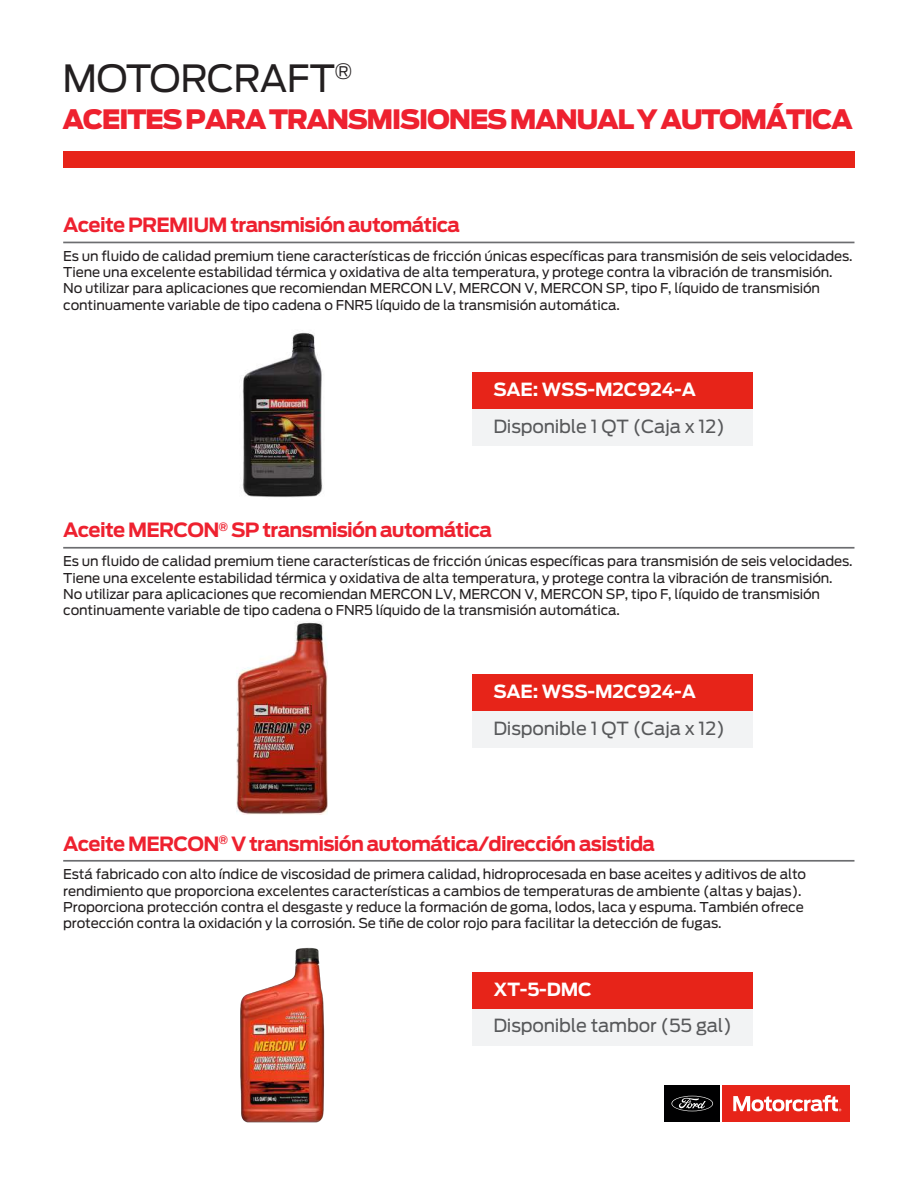
<style>
.page{position:relative;width:918px;height:1188px;background:#fff}
.page>*{position:absolute;margin:0;border:0;box-sizing:border-box;transform-origin:0 0}
.t1{font:37.2px "Ford Antenna";letter-spacing:-.01em;color:#231f20}
.t2{font:900 26.55px "Ford Antenna";letter-spacing:-.055em;color:#ee212f}
.t3{font:700 19.5px "Ford Antenna";letter-spacing:-.035em;color:#ee212f}
.t4{font:18px "Ford Antenna";letter-spacing:-.01em;color:#57585a}
.t5{font:700 18px "Ford Antenna";letter-spacing:-.01em;color:#fff}
.t6{font:13.5px/16.2px "Ford Antenna";letter-spacing:-.01em;color:#231f20}
</style>
<div class="page">
<div style="left:665px;top:1085px;width:55px;height:37px;background:#000001"></div>
<div style="left:723px;top:1085px;width:127px;height:37px;background:#e72419"></div>
<svg style="left:733px;top:1095px;width:108px;height:16px"></svg>
<svg style="left:671px;top:1096px;width:42px;height:15px"></svg>
<div style="left:63px;top:151px;width:791px;height:17px;background:#e72419"></div>
<hr style="left:63px;top:242px;width:791px;height:1px;background:#6c6d70">
<div style="left:472px;top:409px;width:281px;height:37px;background:#f2f3f4"></div>
<div style="left:473px;top:372px;width:280px;height:37px;background:#e72419"></div>
<div style="left:472px;top:711px;width:281px;height:37px;background:#f2f3f4"></div>
<div style="left:473px;top:674px;width:280px;height:37px;background:#e72419"></div>
<hr style="left:63px;top:547px;width:791px;height:2px;background:#6c6d70">
<div style="left:472px;top:1009px;width:281px;height:36px;background:#f2f3f4"></div>
<div style="left:473px;top:972px;width:280px;height:37px;background:#e72419"></div>
<hr style="left:63px;top:860px;width:791px;height:2px;background:#6c6d70">
<img style="left:240px;top:947px;width:85px;height:176px">
<img style="left:241px;top:332px;width:82px;height:166px">
<img style="left:237px;top:622px;width:91px;height:193px">
<h1 class="t1" style="left:62px;top:47px;width:291px">MOTORCRAFT<sup>®</sup></h1>
<h2 class="t2" style="left:62px;top:94px;width:792px">ACEITES PARA TRANSMISIONES MANUAL Y AUTOMÁTICA</h2>
<h3 class="t3" style="left:63px;top:207px;width:398px">Aceite PREMIUM transmisión automática</h3>
<p class="t6" style="left:63px;top:247px;width:791px">Es un fluido de calidad premium tiene características de fricción únicas específicas para transmisión de seis velocidades.<br>Tiene una excelente estabilidad térmica y oxidativa de alta temperatura, y protege contra la vibración de transmisión.<br>No utilizar para aplicaciones que recomiendan MERCON LV, MERCON V, MERCON SP, tipo F, líquido de transmisión continuamente variable de tipo cadena o FNR5 líquido de la transmisión automática.</p>
<h3 class="t5" style="left:493px;top:373px;width:204px">SAE: WSS-M2C924-A</h3>
<h3 class="t4" style="left:493px;top:411px;width:233px">Disponible 1 QT (Caja x 12)</h3>
<h3 class="t3" style="left:63px;top:513px;width:430px">Aceite MERCON<sup>®</sup> SP transmisión automática</h3>
<p class="t6" style="left:63px;top:552px;width:791px">Es un fluido de calidad premium tiene características de fricción únicas específicas para transmisión de seis velocidades.<br>Tiene una excelente estabilidad térmica y oxidativa de alta temperatura, y protege contra la vibración de transmisión.<br>No utilizar para aplicaciones que recomiendan MERCON LV, MERCON V, MERCON SP, tipo F, líquido de transmisión continuamente variable de tipo cadena o FNR5 líquido de la transmisión automática.</p>
<h3 class="t5" style="left:493px;top:675px;width:204px">SAE: WSS-M2C924-A</h3>
<h3 class="t4" style="left:493px;top:713px;width:233px">Disponible 1 QT (Caja x 12)</h3>
<h3 class="t3" style="left:63px;top:826px;width:593px">Aceite MERCON<sup>®</sup> V transmisión automática/dirección asistida</h3>
<p class="t6" style="left:63px;top:865px;width:744px">Está fabricado con alto índice de viscosidad de primera calidad, hidroprocesada en base aceites y aditivos de alto rendimiento que proporciona excelentes características a cambios de temperaturas de ambiente (altas y bajas).<br>Proporciona protección contra el desgaste y reduce la formación de goma, lodos, laca y espuma. También ofrece protección contra la oxidación y la corrosión. Se tiñe de color rojo para facilitar la detección de fugas.</p>
<h3 class="t5" style="left:493px;top:973px;width:100px">XT-5-DMC</h3>
<h3 class="t4" style="left:493px;top:1010px;width:240px">Disponible tambor (55 gal)</h3>
</div>
